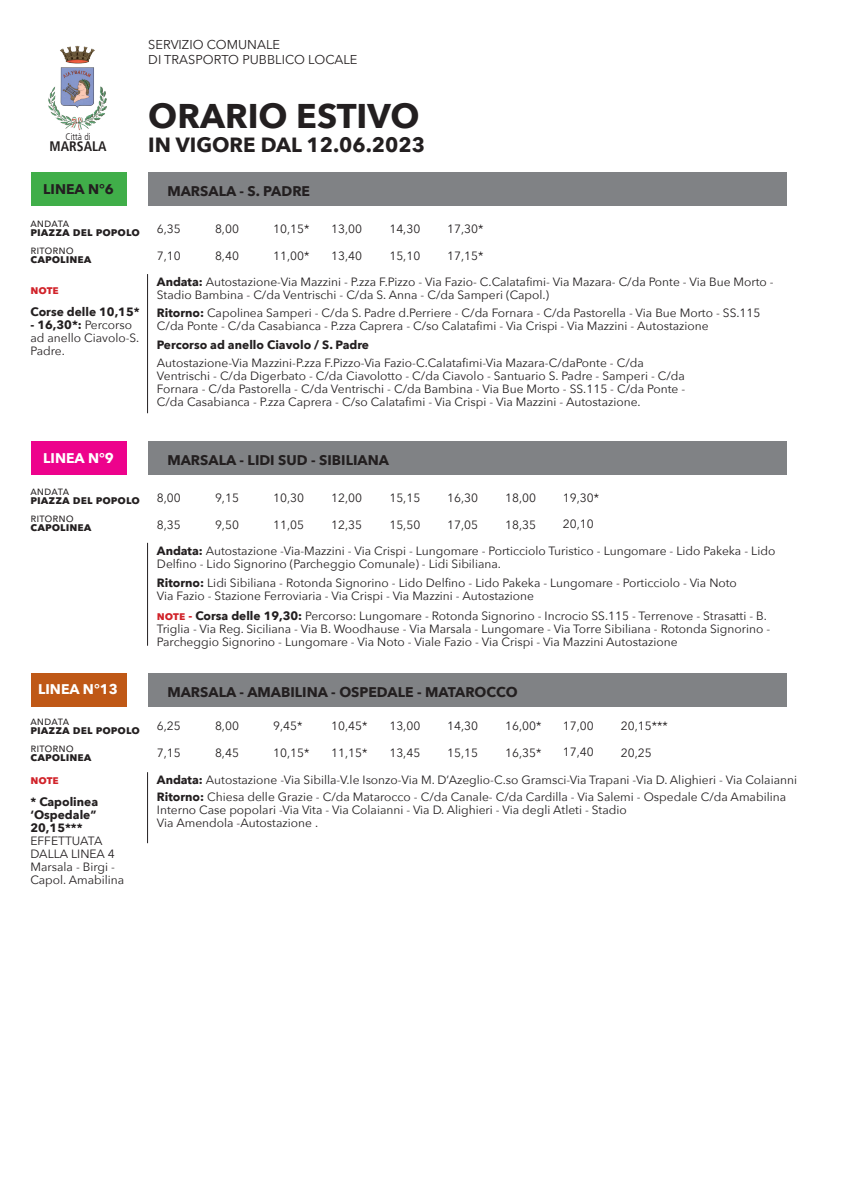
<style>
.page{position:relative;width:842px;height:1191px;background:#fff}
.page>*{position:absolute;margin:0;border:0;box-sizing:border-box;transform-origin:0 0}
.t1{font:700 34.2px "Avenir Next";color:#231f20}
.t2{font:700 20.5px "Avenir Next";color:#231f20}
.t3{font:700 14px "Avenir Next";color:#231f20}
.t4{font:700 14px "Avenir Next";color:#fff}
.t5{font:700 condensed 13.8px "Frutiger LT";color:#231f20}
.t6{font:12.8px/15.4px "Avenir Next";color:#231f20}
.t7{font:12px/13px "Avenir Next";color:#231f20}
.t8{font:700 12px/13px "Avenir Next";color:#231f20}
.t9{font:700 12px "Avenir Next";color:#d1232a}
.t10{font:300 condensed 9.5px "Frutiger LT";color:#231f20}
.s1{font-weight:700}
.s2{font-weight:700;color:#d1232a}
</style>
<div class="page">
<img style="left:48px;top:45px;width:59px;height:85px">
<div style="left:148px;top:172px;width:638px;height:34px;background:#808285"></div>
<div style="left:148px;top:441px;width:638px;height:33px;background:#808285"></div>
<div style="left:148px;top:673px;width:638px;height:34px;background:#808285"></div>
<div style="left:31px;top:172px;width:95px;height:34px;background:#40ae49"></div>
<div style="left:31px;top:441px;width:95px;height:33px;background:#ed028c"></div>
<div style="left:31px;top:673px;width:95px;height:34px;background:#bf5816"></div>
<hr style="left:147px;top:274px;width:1px;height:139px;background:#231f20">
<hr style="left:147px;top:543px;width:1px;height:102px;background:#231f20">
<hr style="left:147px;top:772px;width:1px;height:71px;background:#231f20">
<p class="t10" style="left:66px;top:131px;width:27px">Città di</p>
<p class="t5" style="left:50px;top:138px;width:59px">MARSALA</p>
<p class="t6" style="left:148px;top:36px;width:211px">SERVIZIO COMUNALE<br>DI TRASPORTO PUBBLICO LOCALE</p>
<h1 class="t1" style="left:148px;top:86px;width:273px">ORARIO ESTIVO</h1>
<h2 class="t2" style="left:148px;top:127px;width:278px">IN VIGORE DAL 12.06.2023</h2>
<p class="t3" style="left:43px;top:177px;width:72px">LINEA N°6</p>
<p class="t7" style="left:30px;top:215px;width:40px">andata</p>
<p class="t8" style="left:30px;top:225px;width:111px">piazza del popolo</p>
<p class="t7" style="left:30px;top:242px;width:45px">ritorno</p>
<p class="t8" style="left:30px;top:252px;width:62px">capolinea</p>
<p class="t9" style="left:30px;top:279px;width:30px">note</p>
<p class="t8" style="left:30px;top:305px;width:111px">Corse delle 10,15*</p>
<p class="t7" style="left:30px;top:317px;width:110px"><span class="s1">- 16,30*:</span> Percorso ad anello Ciavolo-S.<br>Padre.</p>
<p class="t3" style="left:167px;top:179px;width:144px">MARSALA - S. PADRE</p>
<p class="t7" style="left:157px;top:222px;width:25px">6,35</p>
<p class="t7" style="left:215px;top:222px;width:25px">8,00</p>
<p class="t7" style="left:273px;top:222px;width:38px">10,15*</p>
<p class="t7" style="left:331px;top:222px;width:32px">13,00</p>
<p class="t7" style="left:389px;top:222px;width:32px">14,30</p>
<p class="t7" style="left:447px;top:222px;width:38px">17,30*</p>
<p class="t7" style="left:157px;top:249px;width:25px">7,10</p>
<p class="t7" style="left:215px;top:249px;width:25px">8,40</p>
<p class="t7" style="left:273px;top:249px;width:38px">11,00*</p>
<p class="t7" style="left:331px;top:249px;width:32px">13,40</p>
<p class="t7" style="left:389px;top:249px;width:32px">15,10</p>
<p class="t7" style="left:447px;top:249px;width:38px">17,15*</p>
<p class="t7" style="left:157px;top:275px;width:618px"><span class="s1">Andata:</span> Autostazione-Via Mazzini - P.zza F.Pizzo - Via Fazio- C.Calatafimi- Via Mazara- C/da Ponte - Via Bue Morto -<br>Stadio Bambina - C/da Ventrischi - C/da S. Anna - C/da Samperi (Capol.)</p>
<p class="t7" style="left:157px;top:306px;width:605px"><span class="s1">Ritorno:</span> Capolinea Samperi - C/da S. Padre d.Perriere - C/da Fornara - C/da Pastorella - Via Bue Morto - SS.115<br>C/da Ponte - C/da Casabianca - P.zza Caprera - C/so Calatafimi - Via Crispi - Via Mazzini - Autostazione</p>
<p class="t8" style="left:157px;top:338px;width:214px">Percorso ad anello Ciavolo / S. Padre</p>
<p class="t7" style="left:157px;top:355px;width:530px">Autostazione-Via Mazzini-P.zza F.Pizzo-Via Fazio-C.Calatafimi-Via Mazara-C/daPonte - C/da Ventrischi - C/da Digerbato - C/da Ciavolotto - C/da Ciavolo - Santuario S. Padre - Samperi - C/da Fornara - C/da Pastorella - C/da Ventrischi - C/da Bambina - Via Bue Morto - SS.115 - C/da Ponte - C/da Casabianca - P.zza Caprera - C/so Calatafimi - Via Crispi - Via Mazzini - Autostazione.</p>
<p class="t4" style="left:43px;top:445px;width:72px">LINEA N°9</p>
<p class="t7" style="left:30px;top:484px;width:40px">andata</p>
<p class="t8" style="left:30px;top:493px;width:111px">piazza del popolo</p>
<p class="t7" style="left:30px;top:511px;width:45px">ritorno</p>
<p class="t8" style="left:30px;top:520px;width:62px">capolinea</p>
<p class="t4" style="left:38px;top:677px;width:81px">LINEA N°13</p>
<p class="t7" style="left:30px;top:713px;width:40px">andata</p>
<p class="t8" style="left:30px;top:722px;width:111px">piazza del popolo</p>
<p class="t7" style="left:30px;top:740px;width:45px">ritorno</p>
<p class="t8" style="left:30px;top:749px;width:62px">capolinea</p>
<p class="t9" style="left:30px;top:769px;width:30px">note</p>
<p class="t8" style="left:30px;top:795px;width:69px">* Capolinea ‘Ospedale”<br>20,15***</p>
<p class="t7" style="left:30px;top:834px;width:95px">EFFETTUATA<br>DALLA LINEA 4<br>Marsala - Birgi -<br>Capol. Amabilina</p>
<p class="t3" style="left:167px;top:448px;width:223px">MARSALA - LIDI SUD - SIBILIANA</p>
<p class="t7" style="left:157px;top:490px;width:25px">8,00</p>
<p class="t7" style="left:215px;top:490px;width:25px">9,15</p>
<p class="t7" style="left:273px;top:490px;width:32px">10,30</p>
<p class="t7" style="left:331px;top:490px;width:32px">12,00</p>
<p class="t7" style="left:389px;top:490px;width:32px">15,15</p>
<p class="t7" style="left:447px;top:490px;width:32px">16,30</p>
<p class="t7" style="left:505px;top:490px;width:32px">18,00</p>
<p class="t7" style="left:563px;top:490px;width:38px">19,30*</p>
<p class="t7" style="left:157px;top:517px;width:25px">8,35</p>
<p class="t7" style="left:215px;top:517px;width:25px">9,50</p>
<p class="t7" style="left:273px;top:517px;width:32px">11,05</p>
<p class="t7" style="left:331px;top:517px;width:32px">12,35</p>
<p class="t7" style="left:389px;top:517px;width:32px">15,50</p>
<p class="t7" style="left:447px;top:517px;width:32px">17,05</p>
<p class="t7" style="left:505px;top:517px;width:32px">18,35</p>
<p class="t7" style="left:563px;top:516px;width:32px">20,10</p>
<p class="t7" style="left:157px;top:544px;width:620px"><span class="s1">Andata:</span> Autostazione -Via-Mazzini - Via Crispi - Lungomare - Porticciolo Turistico - Lungomare - Lido Pakeka - Lido<br>Delfino - Lido Signorino (Parcheggio Comunale) - Lidi Sibiliana.</p>
<p class="t7" style="left:157px;top:576px;width:581px"><span class="s1">Ritorno:</span> Lidi Sibiliana - Rotonda Signorino - Lido Delfino - Lido Pakeka - Lungomare - Porticciolo - Via Noto<br>Via Fazio - Stazione Ferroviaria - Via Crispi - Via Mazzini - Autostazione</p>
<p class="t7" style="left:157px;top:608px;width:615px"><span class="s2">note -</span> <span class="s1">Corsa delle 19,30:</span> Percorso: Lungomare - Rotonda Signorino - Incrocio SS.115 - Terrenove - Strasatti - B.<br>Triglia - Via Reg. Siciliana - Via B. Woodhause - Via Marsala - Lungomare - Via Torre Sibiliana - Rotonda Signorino -<br>Parcheggio Signorino - Lungomare - Via Noto - Viale Fazio - Via Crispi - Via Mazzini Autostazione</p>
<p class="t3" style="left:167px;top:680px;width:352px">MARSALA - AMABILINA - OSPEDALE - MATAROCCO</p>
<p class="t7" style="left:157px;top:718px;width:25px">6,25</p>
<p class="t7" style="left:157px;top:745px;width:25px">7,15</p>
<p class="t7" style="left:215px;top:718px;width:25px">8,00</p>
<p class="t7" style="left:215px;top:745px;width:25px">8,45</p>
<p class="t7" style="left:273px;top:718px;width:31px">9,45*</p>
<p class="t7" style="left:273px;top:745px;width:38px">10,15*</p>
<p class="t7" style="left:331px;top:718px;width:38px">10,45*</p>
<p class="t7" style="left:331px;top:745px;width:38px">11,15*</p>
<p class="t7" style="left:389px;top:718px;width:32px">13,00</p>
<p class="t7" style="left:389px;top:745px;width:32px">13,45</p>
<p class="t7" style="left:447px;top:718px;width:32px">14,30</p>
<p class="t7" style="left:447px;top:745px;width:32px">15,15</p>
<p class="t7" style="left:505px;top:718px;width:38px">16,00*</p>
<p class="t7" style="left:505px;top:745px;width:38px">16,35*</p>
<p class="t7" style="left:563px;top:718px;width:32px">17,00</p>
<p class="t7" style="left:563px;top:744px;width:32px">17,40</p>
<p class="t7" style="left:621px;top:718px;width:48px">20,15***</p>
<p class="t7" style="left:621px;top:745px;width:32px">20,25</p>
<p class="t7" style="left:157px;top:771px;width:642px;line-height:16.5px"><span class="s1">Andata:</span> Autostazione -Via Sibilla-V.le Isonzo-Via M. D’Azeglio-C.so Gramsci-Via Trapani -Via D. Alighieri - Via Colaianni<br><span class="s1">Ritorno:</span> Chiesa delle Grazie - C/da Matarocco - C/da Canale- C/da Cardilla - Via Salemi - Ospedale C/da Amabilina</p>
<p class="t7" style="left:157px;top:802px;width:471px">Interno Case popolari -Via Vita - Via Colaianni - Via D. Alighieri - Via degli Atleti - Stadio<br>Via Amendola -Autostazione .</p>
</div>
